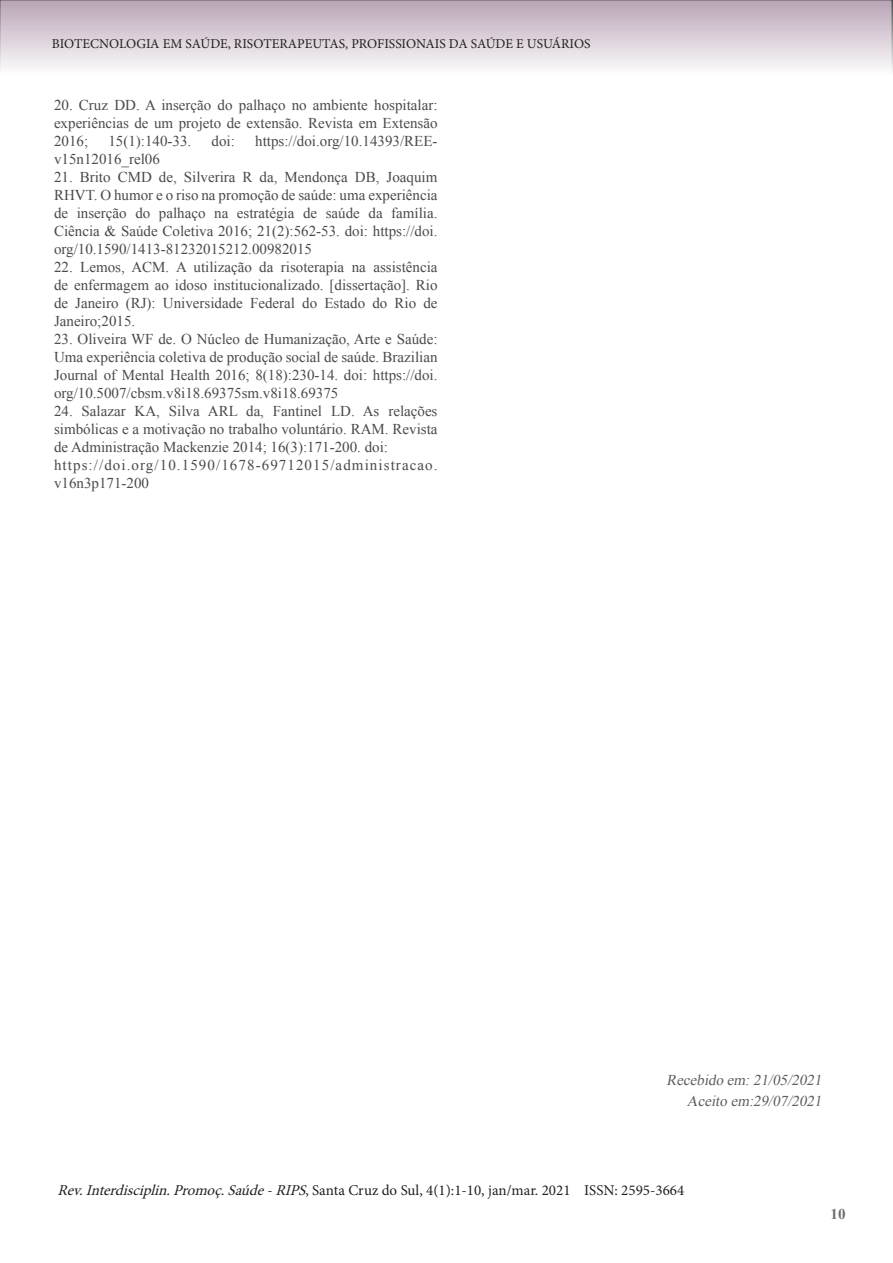
<style>
.page{position:relative;width:893px;height:1263px;background:#fff}
.page>*{position:absolute;margin:0;border:0;box-sizing:border-box;transform-origin:0 0}
.t1{font:15px/18px "Times New Roman";color:#494a4b;text-align:justify}
.t2{font:15px "Minion Pro";color:#231f20}
.t3{font:15px/18px "Times New Roman";letter-spacing:.07em;color:#494a4b}
.t4{font:italic 15px "Times New Roman";color:#5f5f62}
.t5{font:700 15px "Times New Roman";color:#6c6d70}
.t6{font:13.5px "Minion Pro";color:#231f20}
.s1{font-style:italic}
</style>
<div class="page">
<svg style="left:0;top:0;width:893px;height:72px;background:#d8cdd7"></svg>
<p class="t6" style="left:52px;top:35px;width:540px">BIOTECNOLOGIA EM SAÚDE, RISOTERAPEUTAS, PROFISSIONAIS DA SAÚDE E USUÁRIOS</p>
<p class="t1" style="left:54px;top:96px;width:385px">20. Cruz DD. A inserção do palhaço no ambiente hospitalar: experiências de um projeto de extensão. Revista em Extensão 2016;</p>
<p class="t1" style="left:108px;top:132px;width:84px">15(1):140-33.</p>
<p class="t1" style="left:212px;top:132px;width:25px">doi:</p>
<p class="t1" style="left:255px;top:132px;width:184px">https://doi.org/10.14393/REE-</p>
<p class="t1" style="left:54px;top:150px;width:107px">v15n12016_rel06</p>
<p class="t1" style="left:54px;top:168px;width:385px">21. Brito CMD de, Silverira R da, Mendonça DB, Joaquim RHVT. O humor e o riso na promoção de saúde: uma experiência de inserção do palhaço na estratégia de saúde da família.<br>Ciência &amp; Saúde Coletiva 2016; 21(2):562-53. doi: https://doi. org/10.1590/1413-81232015212.00982015</p>
<p class="t1" style="left:54px;top:258px;width:385px">22. Lemos, ACM. A utilização da risoterapia na assistência de enfermagem ao idoso institucionalizado. [dissertação]. Rio de Janeiro (RJ): Universidade Federal do Estado do Rio de Janeiro;2015.</p>
<p class="t1" style="left:54px;top:330px;width:385px">23. Oliveira WF de. O Núcleo de Humanização, Arte e Saúde:<br>Uma experiência coletiva de produção social de saúde. Brazilian Journal of Mental Health 2016; 8(18):230-14. doi: https://doi. org/10.5007/cbsm.v8i18.69375sm.v8i18.69375</p>
<p class="t1" style="left:54px;top:402px;width:385px">24. Salazar KA, Silva ARL da, Fantinel LD. As relações simbólicas e a motivação no trabalho voluntário. RAM. Revista de Administração Mackenzie 2014; 16(3):171-200. doi:</p>
<p class="t3" style="left:54px;top:456px;width:385px">https://doi.org/10.1590/1678-69712015/administracao. v16n3p171-200</p>
<p class="t4" style="left:666px;top:1070px;width:160px">Recebido em:21/05/2021</p>
<p class="t4" style="left:687px;top:1091px;width:140px">Aceito em:29/07/2021</p>
<p class="t2" style="left:57px;top:1180px;width:628px"><span class="s1">Rev.Interdisciplin.Promoç.Saúde-RIPS</span>, Santa Cruz do Sul, 4(1):1-10, jan/mar. 2021 ISSN: 2595-3664</p>
<p class="t5" style="left:831px;top:1204px;width:16px">10</p>
</div>
